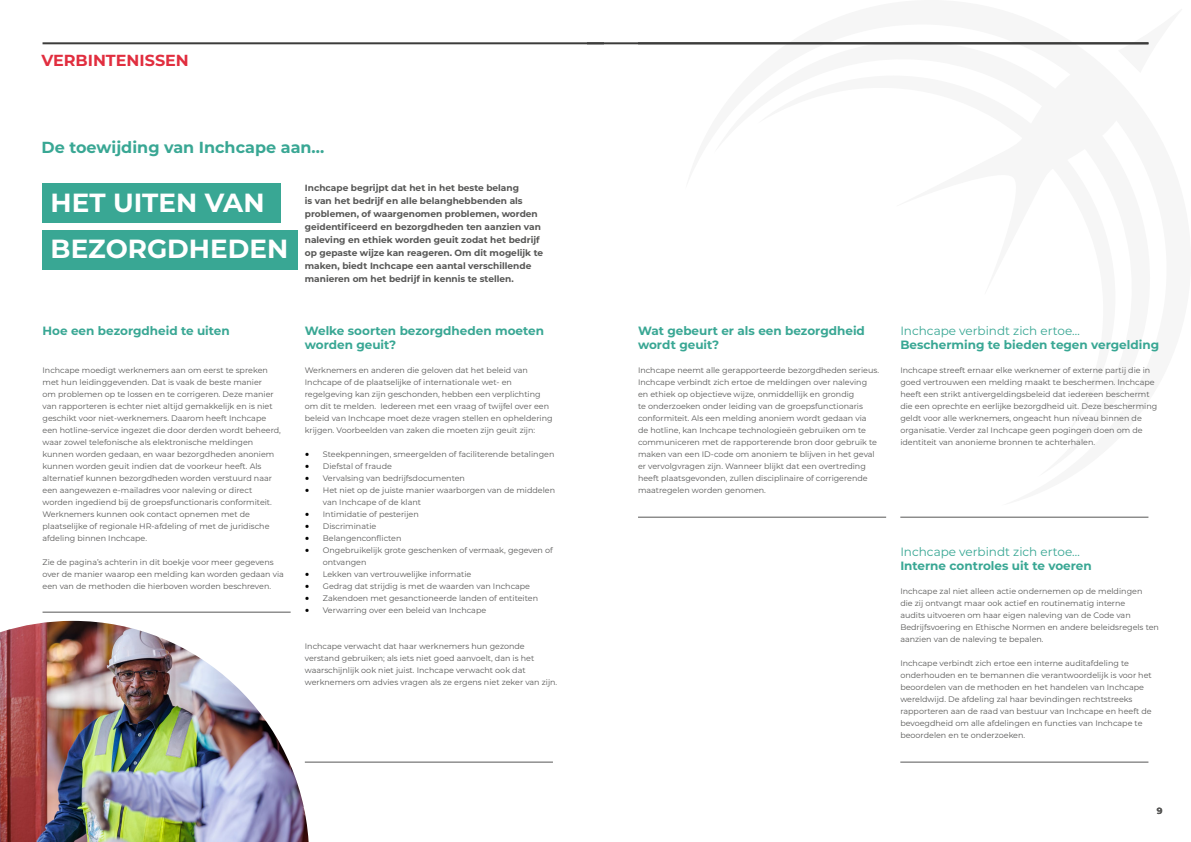
<style>
.page{position:relative;width:1191px;height:842px;background:#fff}
.page>*{position:absolute;margin:0;border:0;box-sizing:border-box;transform-origin:0 0}
.t1{font:700 26.2px/45.4px "Montserrat";color:#fff}
.t2{font:700 16px "Montserrat";color:#39a794}
.t3{font:700 16px "Montserrat";color:#e12e3f}
.t4{font:700 12px/14.4px "Montserrat";color:#39a794}
.t5{font:12px "Montserrat";color:#39a794}
.t6{font:700 9px/13px "Montserrat";color:#575756}
.t7{font:8px/12px "Montserrat";color:#575756}
.s1{font-family:"Minion Pro";font-size:12px;color:#000}
</style>
<div class="page">
<svg style="left:1118px;top:42px;width:31px;height:3px"></svg>
<img style="left:0;top:621px;width:309px;height:221px">
<hr style="left:43px;top:42px;width:561px;height:2px;background:#3c3c3b">
<hr style="left:587px;top:42px;width:561px;height:2px;background:#3c3c3b">
<div style="left:43px;top:183px;width:238px;height:40px;background:#39a794"></div>
<div style="left:43px;top:230px;width:255px;height:39px;background:#39a794"></div>
<hr style="left:43px;top:612px;width:248px;height:1px;background:#575756">
<hr style="left:305px;top:762px;width:248px;height:1px;background:#575756">
<hr style="left:900px;top:517px;width:248px;height:1px;background:#575756">
<hr style="left:900px;top:762px;width:248px;height:1px;background:#575756">
<hr style="left:638px;top:517px;width:248px;height:1px;background:#575756">
<h2 class="t3" style="left:41px;top:48px;width:149px">VERBINTENISSEN</h2>
<h2 class="t2" style="left:42px;top:136px;width:284px">De toewijding van Inchcape aan...</h2>
<h1 class="t1" style="left:51px;top:179px;width:239px">HET UITEN VAN<br>BEZORGDHEDEN</h1>
<h3 class="t4" style="left:43px;top:323px;width:189px">Hoe een bezorgdheid te uiten</h3>
<p class="t7" style="left:43px;top:364px;width:240px">Inchcape moedigt werknemers aan om eerst te spreken met hun leidinggevenden. Dat is vaak de beste manier<br>om problemen op te lossen en te corrigeren. Deze manier van rapporteren is echter niet altijd gemakkelijk en is niet geschikt voor niet-werknemers. Daarom heeft Inchcape een hotline-service ingezet die door derden wordt beheerd, waar zowel telefonische als elektronische meldingen kunnen worden gedaan, en waar bezorgdheden anoniem kunnen worden geuit indien dat de voorkeur heeft. Als alternatief kunnen bezorgdheden worden verstuurd naar een aangewezen e-mailadres voor naleving or direct worden ingediend bij de groepsfunctionaris conformiteit.<br>Werknemers kunnen ook contact opnemen met de plaatselijke of regionale HR-afdeling of met de juridische afdeling binnen Inchcape.</p>
<p class="t7" style="left:43px;top:556px;width:243px">Zie de pagina’s achterin in dit boekje voor meer gegevens over de manier waarop een melding kan worden gedaan via een van de methoden die hierboven worden beschreven.</p>
<p class="t6" style="left:305px;top:181px;width:240px">Inchcape begrijpt dat het in het beste belang<br>is van het bedrijf en alle belanghebbenden als problemen, of waargenomen problemen, worden geïdentificeerd en bezorgdheden ten aanzien van naleving en ethiek worden geuit zodat het bedrijf op gepaste wijze kan reageren. Om dit mogelijk te maken, biedt Inchcape een aantal verschillende manieren om het bedrijf in kennis te stellen.</p>
<h3 class="t4" style="left:305px;top:323px;width:241px">Welke soorten bezorgdheden moeten worden geuit?</h3>
<p class="t7" style="left:305px;top:364px;width:249px">Werknemers en anderen die geloven dat het beleid van Inchcape of de plaatselijke of internationale wet- en regelgeving kan zijn geschonden, hebben een verplichting om dit te melden. Iedereen met een vraag of twijfel over een beleid van Inchcape moet deze vragen stellen en opheldering krijgen. Voorbeelden van zaken die moeten zijn geuit zijn:</p>
<p class="t7" style="left:305px;top:448px;width:251px"><span class="s1">•</span> Steekpenningen, smeergelden of faciliterende betalingen</p>
<p class="t7" style="left:305px;top:460px;width:89px"><span class="s1">•</span> Diefstal of fraude</p>
<p class="t7" style="left:305px;top:472px;width:162px"><span class="s1">•</span> Vervalsing van bedrijfsdocumenten</p>
<p class="t7" style="left:323px;top:484px;width:234px;text-indent:-18px"><span class="s1">•</span> Het niet op de juiste manier waarborgen van de middelen van Inchcape of de klant</p>
<p class="t7" style="left:305px;top:508px;width:115px"><span class="s1">•</span> Intimidatie of pesterijen</p>
<p class="t7" style="left:305px;top:520px;width:73px"><span class="s1">•</span> Discriminatie</p>
<p class="t7" style="left:305px;top:532px;width:98px"><span class="s1">•</span> Belangenconflicten</p>
<p class="t7" style="left:323px;top:544px;width:231px;text-indent:-18px"><span class="s1">•</span> Ongebruikelijk grote geschenken of vermaak, gegeven of ontvangen</p>
<p class="t7" style="left:305px;top:568px;width:168px"><span class="s1">•</span> Lekken van vertrouwelijke informatie</p>
<p class="t7" style="left:305px;top:580px;width:227px"><span class="s1">•</span> Gedrag dat strijdig is met de waarden van Inchcape</p>
<p class="t7" style="left:305px;top:592px;width:235px"><span class="s1">•</span> Zakendoen met gesanctioneerde landen of entiteiten</p>
<p class="t7" style="left:305px;top:604px;width:183px"><span class="s1">•</span> Verwarring over een beleid van Inchcape</p>
<p class="t7" style="left:305px;top:640px;width:254px">Inchcape verwacht dat haar werknemers hun gezonde verstand gebruiken; als iets niet goed aanvoelt, dan is het waarschijnlijk ook niet juist. Inchcape verwacht ook dat werknemers om advies vragen als ze ergens niet zeker van zijn.</p>
<h3 class="t4" style="left:638px;top:323px;width:228px">Wat gebeurt er als een bezorgdheid wordt geuit?</h3>
<p class="t7" style="left:638px;top:364px;width:242px">Inchcape neemt alle gerapporteerde bezorgdheden serieus.<br>Inchcape verbindt zich ertoe de meldingen over naleving en ethiek op objectieve wijze, onmiddellijk en grondig<br>te onderzoeken onder leiding van de groepsfunctionaris conformiteit. Als een melding anoniem wordt gedaan via<br>de hotline, kan Inchcape technologieën gebruiken om te communiceren met de rapporterende bron door gebruik te maken van een ID-code om anoniem te blijven in het geval er vervolgvragen zijn. Wanneer blijkt dat een overtreding heeft plaatsgevonden, zullen disciplinaire of corrigerende maatregelen worden genomen.</p>
<h3 class="t5" style="left:900px;top:322px;width:181px">Inchcape verbindt zich ertoe…</h3>
<h3 class="t4" style="left:900px;top:337px;width:260px">Bescherming te bieden tegen vergelding</h3>
<p class="t7" style="left:900px;top:364px;width:258px">Inchcape streeft ernaar elke werknemer of externe partij die in goed vertrouwen een melding maakt te beschermen. Inchcape heeft een strikt antivergeldingsbeleid dat iedereen beschermt die een oprechte en eerlijke bezorgdheid uit. Deze bescherming geldt voor alle werknemers, ongeacht hun niveau binnen de organisatie. Verder zal Inchcape geen pogingen doen om de identiteit van anonieme bronnen te achterhalen.</p>
<h3 class="t5" style="left:900px;top:543px;width:181px">Inchcape verbindt zich ertoe…</h3>
<h3 class="t4" style="left:900px;top:558px;width:193px">Interne controles uit te voeren</h3>
<p class="t7" style="left:900px;top:585px;width:260px">Inchcape zal niet alleen actie ondernemen op de meldingen<br>die zij ontvangt maar ook actief en routinematig interne<br>audits uitvoeren om haar eigen naleving van de Code van Bedrijfsvoering en Ethische Normen en andere beleidsregels ten aanzien van de naleving te bepalen.</p>
<p class="t7" style="left:900px;top:657px;width:253px">Inchcape verbindt zich ertoe een interne auditafdeling te onderhouden en te bemannen die verantwoordelijk is voor het beoordelen van de methoden en het handelen van Inchcape wereldwijd. De afdeling zal haar bevindingen rechtstreeks rapporteren aan de raad van bestuur van Inchcape en heeft de bevoegdheid om alle afdelingen en functies van Inchcape te beoordelen en te onderzoeken.</p>
<p class="t6" style="left:1157px;top:803px;width:7px">9</p>
</div>
